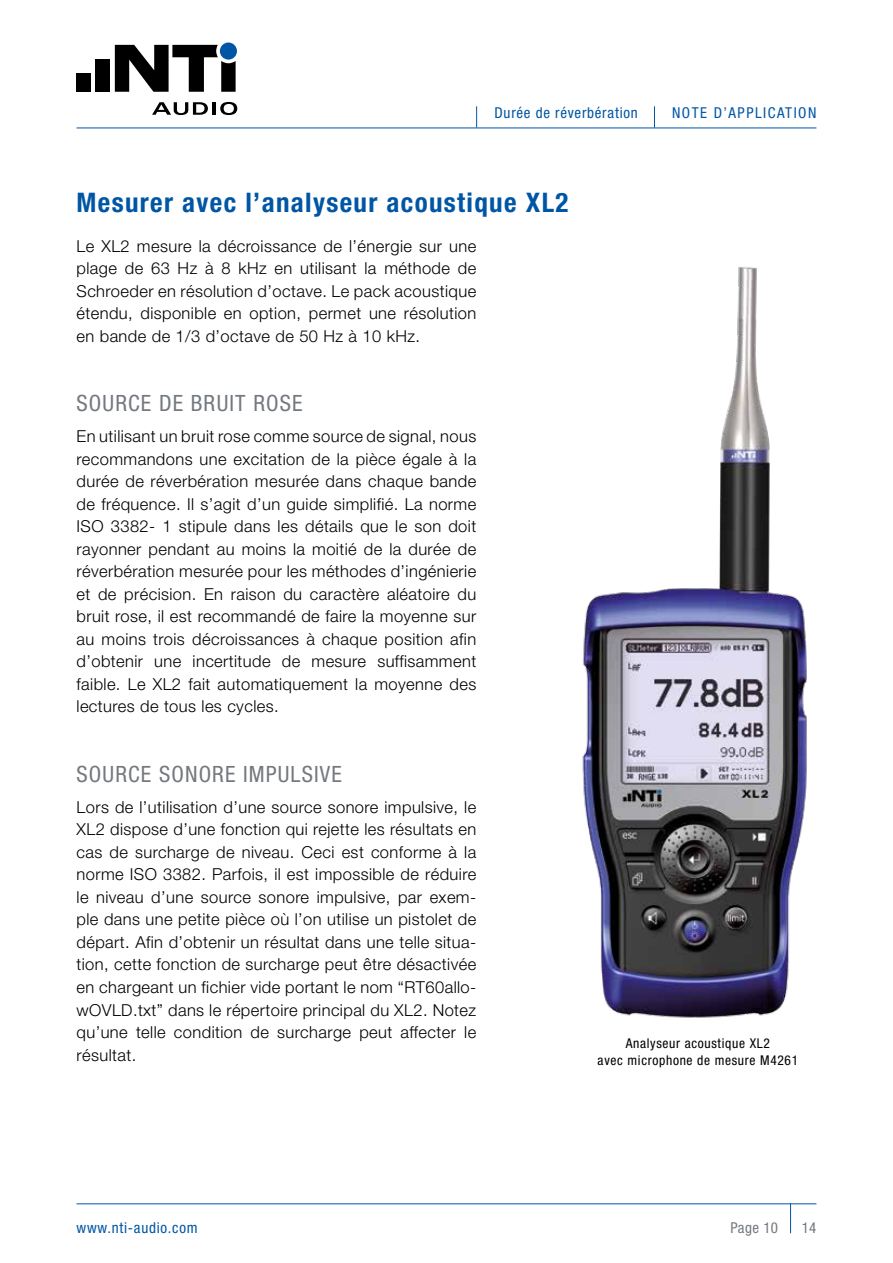
<style>
.page{position:relative;width:893px;height:1263px;background:#fff}
.page>*{position:absolute;margin:0;border:0;box-sizing:border-box;transform-origin:0 0}
.t1{font:700 condensed 27px "Helvetica Neue";letter-spacing:.05em;color:#0056a4}
.t2{font:condensed 22.5px "Helvetica Neue";letter-spacing:.05em;color:#74797f}
.t3{font:300 16.5px/22.5px "Helvetica Neue";letter-spacing:.025em;color:#000;text-align:justify}
.t4{font:condensed 15px "Helvetica Neue";letter-spacing:.05em;color:#0056a4}
.t5{font:condensed 15px "Helvetica Neue";letter-spacing:.1em;color:#0056a4}
.t6{font:condensed 15px "Helvetica Neue";letter-spacing:.025em;color:#74797f}
.t7{font:condensed 13.5px/16.5px "Helvetica Neue";letter-spacing:.05em;color:#000;text-align:center}
</style>
<div class="page">
<hr style="left:790px;top:1203px;width:1px;height:30px;background:#0056a4">
<svg style="left:476px;top:106px;width:1px;height:22px"></svg>
<svg style="left:654px;top:106px;width:1px;height:22px"></svg>
<img style="left:582px;top:267px;width:225px;height:751px">
<hr style="left:77px;top:1203px;width:739px;height:1px;background:#0056a4">
<hr style="left:77px;top:128px;width:739px;height:1px;background:#0056a4">
<div style="left:96px;top:59px;width:14px;height:33px;background:#000"></div>
<div style="left:77px;top:73px;width:14px;height:19px;background:#000"></div>
<svg style="left:152px;top:102px;width:56px;height:13px"></svg>
<hr style="left:212px;top:102px;width:4px;height:13px;background:#000">
<svg style="left:220px;top:102px;width:17px;height:13px"></svg>
<svg style="left:115px;top:45px;width:121px;height:47px"></svg>
<div style="left:220px;top:43px;width:17px;height:17px;background:#0056a4;border-radius:50%"></div>
<p class="t4" style="left:495px;top:104px;width:145px">Durée de réverbération</p>
<p class="t5" style="left:672px;top:104px;width:146px">NOTE D’APPLICATION</p>
<h1 class="t1" style="left:77px;top:186px;width:493px">Mesurer avec l’analyseur acoustique XL2</h1>
<p class="t3" style="left:77px;top:234px;width:401px">Le XL2 mesure la décroissance de l’énergie sur une plage de 63 Hz à 8 kHz en utilisant la méthode de Schroeder en résolution d’octave. Le pack acoustique étendu, disponible en option, permet une résolution en bande de 1/3 d’octave de 50 Hz à 10 kHz.</p>
<h2 class="t2" style="left:77px;top:390px;width:228px">SOURCE DE BRUIT ROSE</h2>
<p class="t3" style="left:77px;top:425px;width:401px">En utilisant un bruit rose comme source de signal, nous recommandons une excitation de la pièce égale à la durée de réverbération mesurée dans chaque bande de fréquence. Il s’agit d’un guide simplifié. La norme ISO 3382- 1 stipule dans les détails que le son doit rayonner pendant au moins la moitié de la durée de réverbération mesurée pour les méthodes d’ingénierie et de précision. En raison du caractère aléatoire du bruit rose, il est recommandé de faire la moyenne sur au moins trois décroissances à chaque position afin d’obtenir une incertitude de mesure suffisamment faible. Le XL2 fait automatiquement la moyenne des lectures de tous les cycles.</p>
<h2 class="t2" style="left:77px;top:761px;width:267px">SOURCE SONORE IMPULSIVE</h2>
<p class="t3" style="left:77px;top:795px;width:401px">Lors de l’utilisation d’une source sonore impulsive, le XL2 dispose d’une fonction qui rejette les résultats en cas de surcharge de niveau. Ceci est conforme à la norme ISO 3382. Parfois, il est impossible de réduire le niveau d’une source sonore impulsive, par exem&shy;ple dans une petite pièce où l’on utilise un pistolet de départ. Afin d’obtenir un résultat dans une telle situa&shy;tion, cette fonction de surcharge peut être désactivée en chargeant un fichier vide portant le nom “RT60allo&shy;wOVLD.txt” dans le répertoire principal du XL2. Notez qu’une telle condition de surcharge peut affecter le résultat.</p>
<p class="t4" style="left:77px;top:1219px;width:123px">www.nti-audio.com</p>
<p class="t7" style="left:598px;top:1035px;width:202px">Analyseur acoustique XL2<br>avec microphone de mesure M4261</p>
<p class="t6" style="left:731px;top:1219px;width:49px">Page 10</p>
<p class="t6" style="left:802px;top:1219px;width:16px">14</p>
</div>
